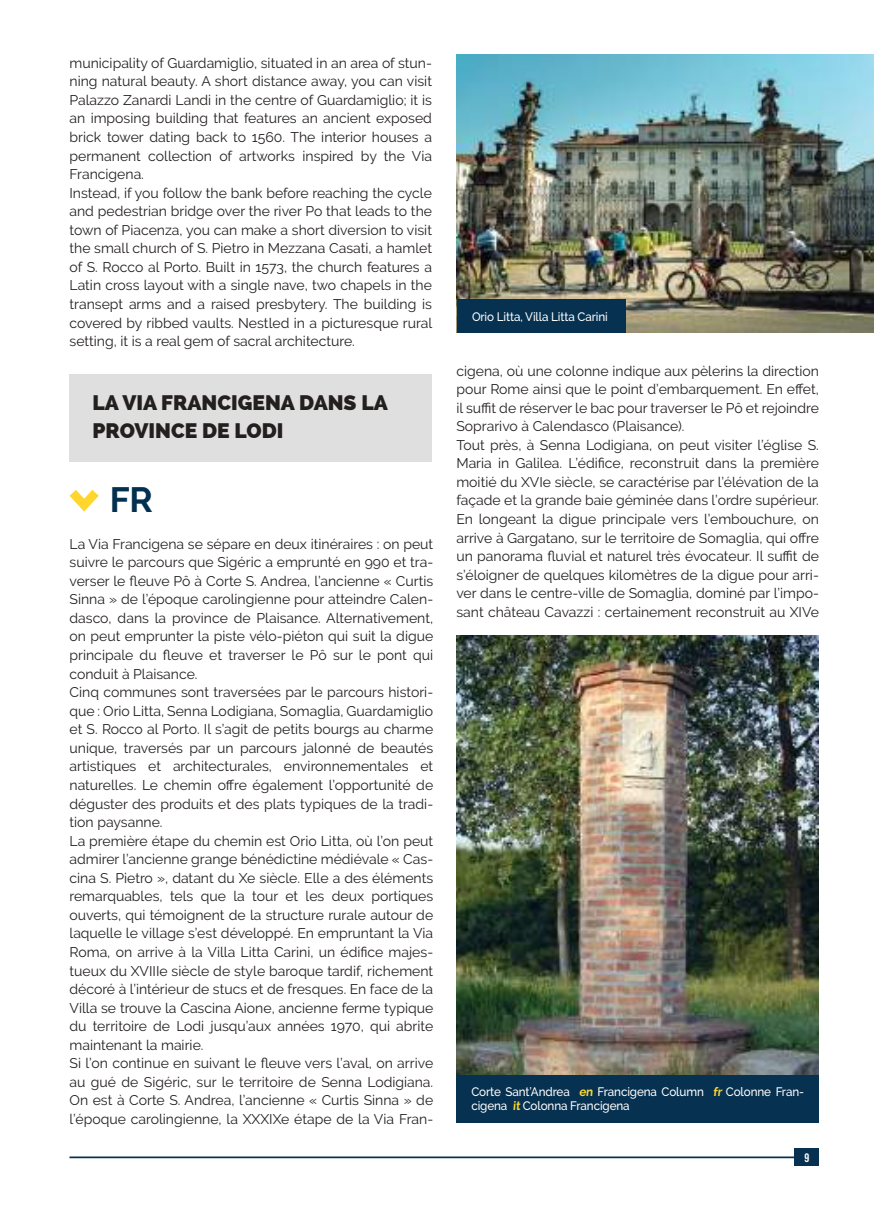
<style>
.page{position:relative;width:874px;height:1221px;background:#fff}
.page>*{position:absolute;margin:0;border:0;box-sizing:border-box;transform-origin:0 0}
.t1{font:700 35px "Raleway";color:#03304e}
.t2{font:800 21px/28px "Raleway";color:#241f1f}
.t3{font:14px/18.6px "Raleway";color:#241f1f}
.t4{font:500 12.25px/14px "Raleway";letter-spacing:-.01em;color:#fff;scale:.95 1}
.t5{font:12.25px "Bebas Neue";color:#fff}
.s1{font-weight:700;color:#fed62e}
</style>
<div class="page">
<div style="left:794px;top:1148px;width:25px;height:17px;background:#063150"></div>
<hr style="left:69px;top:1156px;width:726px;height:2px;background:#063150">
<img style="left:456px;top:55px;width:417px;height:277px">
<div style="left:69px;top:374px;width:363px;height:88px;background:#e0dfdf"></div>
<svg style="left:69px;top:490px;width:30px;height:22px"></svg>
<div style="left:456px;top:299px;width:169px;height:33px;background:#063150"></div>
<img style="left:456px;top:635px;width:362px;height:440px">
<div style="left:456px;top:1075px;width:362px;height:47px;background:#063150"></div>
<p class="t3" style="left:69px;top:53px;width:364px">municipality of Guardamiglio, situated in an area of stun&shy;ning natural beauty. A short distance away, you can visit Palazzo Zanardi Landi in the centre of Guardamiglio; it is an imposing building that features an ancient exposed brick tower dating back to 1560. The interior houses a permanent collection of artworks inspired by the Via Francigena.<br>Instead, if you follow the bank before reaching the cycle and pedestrian bridge over the river Po that leads to the town of Piacenza, you can make a short diversion to visit the small church of S. Pietro in Mezzana Casati, a hamlet of S. Rocco al Porto. Built in 1573, the church features a Latin cross layout with a single nave, two chapels in the transept arms and a raised presbytery. The building is covered by ribbed vaults. Nestled in a picturesque rural setting, it is a real gem of sacral architecture.</p>
<h2 class="t2" style="left:92px;top:389px;width:296px">LA VIA FRANCIGENA DANS LA<br>PROVINCE DE LODI</h2>
<h1 class="t1" style="left:109px;top:479px;width:45px">FR</h1>
<p class="t3" style="left:69px;top:534px;width:365px">La Via Francigena se sépare en deux itinéraires : on peut suivre le parcours que Sigéric a emprunté en 990 et tra&shy;verser le fleuve Pô à Corte S. Andrea, l’ancienne « Curtis Sinna » de l’époque carolingienne pour atteindre Calen&shy;dasco, dans la province de Plaisance. Alternativement, on peut emprunter la piste vélo-piéton qui suit la digue principale du fleuve et traverser le Pô sur le pont qui conduit à Plaisance.<br>Cinq communes sont traversées par le parcours histori&shy;que : Orio Litta, Senna Lodigiana, Somaglia, Guardamiglio et S. Rocco al Porto. Il s’agit de petits bourgs au charme unique, traversés par un parcours jalonné de beautés artistiques et architecturales, environnementales et naturelles. Le chemin offre également l’opportunité de déguster des produits et des plats typiques de la tradi&shy;tion paysanne.<br>La première étape du chemin est Orio Litta, où l’on peut admirer l’ancienne grange bénédictine médiévale « Cas&shy;cina S. Pietro », datant du Xe siècle. Elle a des éléments remarquables, tels que la tour et les deux portiques ouverts, qui témoignent de la structure rurale autour de laquelle le village s’est développé. En empruntant la Via Roma, on arrive à la Villa Litta Carini, un édifice majes&shy;tueux du XVIIIe siècle de style baroque tardif, richement décoré à l’intérieur de stucs et de fresques. En face de la Villa se trouve la Cascina Aione, ancienne ferme typique du territoire de Lodi jusqu’aux années 1970, qui abrite maintenant la mairie.<br>Si l’on continue en suivant le fleuve vers l’aval, on arrive au gué de Sigéric, sur le territoire de Senna Lodigiana.<br>On est à Corte S. Andrea, l’ancienne « Curtis Sinna » de l’époque carolingienne, la XXXIXe étape de la Via Fran-</p>
<p class="t4" style="left:472px;top:309px;width:144px">Orio Litta, Villa Litta Carini</p>
<p class="t3" style="left:456px;top:361px;width:364px">cigena, où une colonne indique aux pèlerins la direction pour Rome ainsi que le point d’embarquement. En effet, il suffit de réserver le bac pour traverser le Pô et rejoindre Soprarivo à Calendasco (Plaisance).<br>Tout près, à Senna Lodigiana, on peut visiter l’église S.<br>Maria in Galilea. L’édifice, reconstruit dans la première moitié du XVIe siècle, se caractérise par l’élévation de la façade et la grande baie géminée dans l’ordre supérieur.<br>En longeant la digue principale vers l’embouchure, on arrive à Gargatano, sur le territoire de Somaglia, qui offre un panorama fluvial et naturel très évocateur. Il suffit de s’éloigner de quelques kilomètres de la digue pour arri&shy;ver dans le centre-ville de Somaglia, dominé par l’impo&shy;sant château Cavazzi : certainement reconstruit au XIVe</p>
<p class="t4" style="left:471px;top:1084px;width:351px">Corte Sant’Andrea <span class="s1">en</span> Francigena Column <span class="s1">fr</span> Colonne Fran&shy;cigena <span class="s1">it</span>Colonna Francigena</p>
<p class="t5" style="left:804px;top:1150px;width:6px">9</p>
</div>
